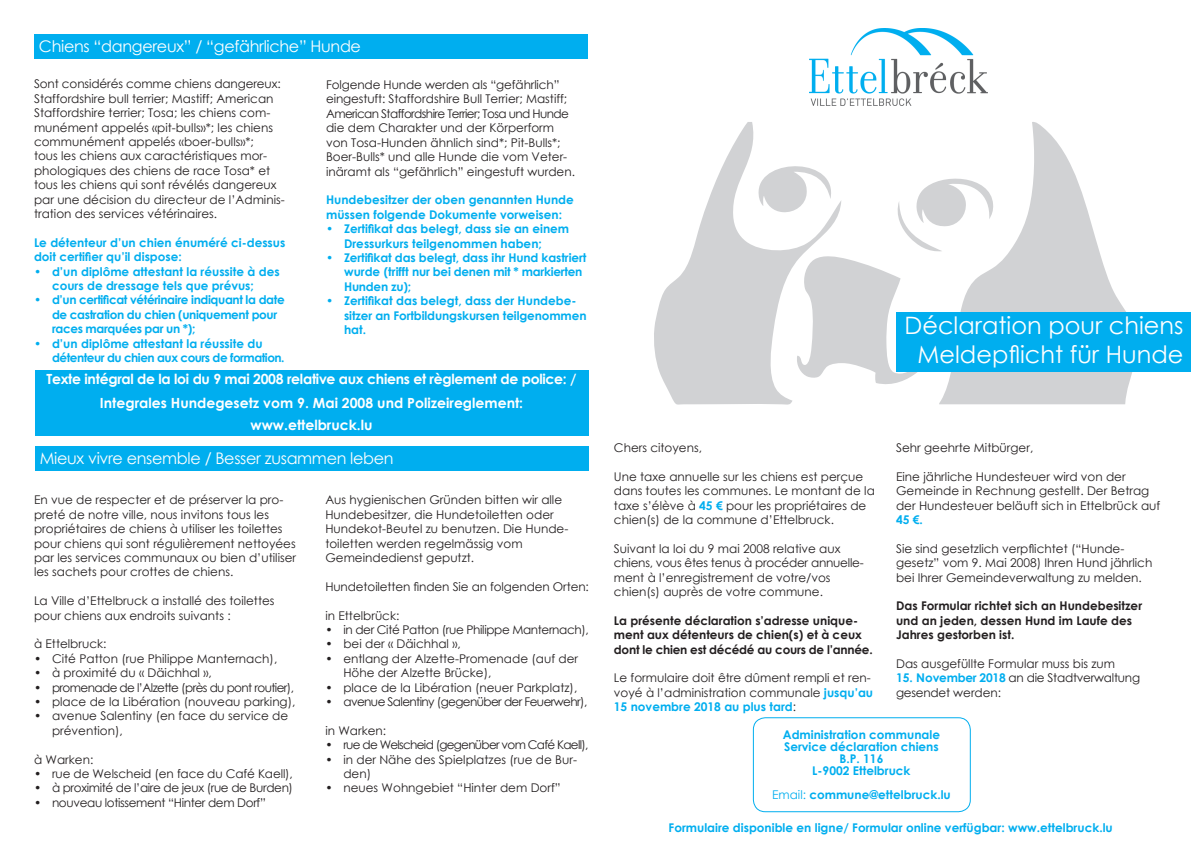
<style>
.page{position:relative;width:1191px;height:842px;background:#fff}
.page>*{position:absolute;margin:0;border:0;box-sizing:border-box;transform-origin:0 0}
.t1{font:24px "Century Gothic";color:#fff}
.t2{font:16px "Century Gothic";letter-spacing:-.02em;color:#fff}
.t3{font:700 14px "Century Gothic";color:#fff}
.t4{font:700 14px "Century Gothic";letter-spacing:-.02em;color:#fff}
.t5{font:12px/14.4px "Century Gothic";color:#231f20}
.t6{font:700 12px/14.4px "Century Gothic";color:#00aeef}
.t7{font:700 12px/14.4px "Century Gothic";color:#231f20}
.t8{font:12px "Century Gothic";letter-spacing:-.03em;color:#231f20}
.t9{font:700 12px/14.4px "Century Gothic";letter-spacing:-.03em;color:#00aeef}
.t10{font:12px "Century Gothic";letter-spacing:-.05em;color:#231f20}
.t11{font:700 12px/14.4px "Century Gothic";letter-spacing:-.04em;color:#00aeef}
.t12{font:12px/14.4px "Century Gothic";letter-spacing:-.02em;color:#231f20}
.t13{font:12px "Century Gothic";letter-spacing:-.06em;color:#231f20}
.s1{font-weight:700;color:#00aeef}
.s2{font-weight:400}
</style>
<div class="page">
<img style="left:809px;top:28px;width:178px;height:77px">
<svg style="left:654px;top:122px;width:138px;height:283px;fill:#d1d2d4"></svg>
<svg style="left:939px;top:122px;width:199px;height:282px;fill:#d1d2d4"></svg>
<svg style="left:758px;top:157px;width:235px;height:230px"></svg>
<div style="left:896px;top:312px;width:295px;height:59px;background:#00aeef"></div>
<div style="left:35px;top:370px;width:553px;height:65px;background:#00aeef"></div>
<div style="left:34px;top:34px;width:553px;height:25px;background:#00aeef"></div>
<div style="left:35px;top:446px;width:553px;height:25px;background:#00aeef"></div>
<div style="left:753px;top:717px;width:217px;height:95px;border:1px solid #00aeef;border-radius:12px"></div>
<p class="t2" style="left:39px;top:35px;width:323px">Chiens “dangereux” / “gefährliche” Hunde</p>
<p class="t5" style="left:34px;top:77px;width:248px">Sont considérés comme chiens dangereux:</p>
<p class="t5" style="left:34px;top:91px;width:252px">Staffordshire bull terrier; Mastiff; American Staffordshire terrier; Tosa; les chiens com&shy;munément appelés «pit-bulls»*; les chiens communément appelés «boer-bulls»*;<br>tous les chiens aux caractéristiques mor&shy;phologiques des chiens de race Tosa* et tous les chiens qui sont révélés dangereux par une décision du directeur de l’Adminis&shy;tration des services vétérinaires.</p>
<p class="t6" style="left:34px;top:235px;width:253px">Le détenteur d’un chien énuméré ci-dessus doit certifier qu’il dispose:</p>
<p class="t6" style="left:52px;top:263px;width:229px;text-indent:-18px">• d’un diplôme attestant la réussite à des cours de dressage tels que prévus;</p>
<p class="t9" style="left:52px;top:292px;width:234px;text-indent:-18px">• d’un certificat vétérinaire indiquant la date de castration du chien (uniquement pour races marquées par un *);</p>
<p class="t11" style="left:52px;top:335px;width:234px;text-indent:-18px">• d’un diplôme attestant la réussite du détenteur du chien aux cours de formation.</p>
<p class="t5" style="left:326px;top:77px;width:250px">Folgende Hunde werden als “gefährlich” eingestuft: Staffordshire Bull Terrier; Mastiff; American Staffordshire Terrier; Tosa und Hunde die dem Charakter und der Körperform von Tosa-Hunden ähnlich sind*; Pit-Bulls*; Boer-Bulls* und alle Hunde die vom Veter&shy;inäramt als “gefährlich” eingestuft wurden.</p>
<p class="t6" style="left:326px;top:192px;width:249px">Hundebesitzer der oben genannten Hunde müssen folgende Dokumente vorweisen:</p>
<p class="t6" style="left:344px;top:221px;width:227px;text-indent:-18px">• Zertifikat das belegt, dass sie an einem<br>Dressurkurs teilgenommen haben;</p>
<p class="t6" style="left:344px;top:250px;width:244px;text-indent:-18px">• Zertifikat das belegt, dass ihr Hund kastriert wurde (trifft nur bei denen mit * markierten<br>Hunden zu);</p>
<p class="t6" style="left:344px;top:293px;width:244px;text-indent:-18px">• Zertifikat das belegt, dass der Hundebe&shy;sitzer an Fortbildungskursen teilgenommen hat.</p>
<p class="t4" style="left:46px;top:368px;width:532px">Texte intégral de la loi du 9 mai 2008 relative aux chiens et règlement de police: /</p>
<p class="t3" style="left:100px;top:392px;width:425px">Integrales Hundegesetz vom 9. Mai 2008 und Polizeireglement:</p>
<p class="t3" style="left:250px;top:414px;width:124px">www.ettelbruck.lu</p>
<p class="t2" style="left:40px;top:447px;width:355px">Mieux vivre ensemble / Besser zusammen leben</p>
<p class="t5" style="left:34px;top:493px;width:264px">En vue de respecter et de préserver la pro&shy;preté de notre ville, nous invitons tous les propriétaires de chiens à utiliser les toilettes pour chiens qui sont régulièrement nettoyées par les services communaux ou bien d’utiliser les sachets pour crottes de chiens.</p>
<p class="t5" style="left:34px;top:593px;width:242px">La Ville d’Ettelbruck a installé des toilettes pour chiens aux endroits suivants :</p>
<p class="t5" style="left:34px;top:637px;width:74px">à Ettelbruck:</p>
<p class="t5" style="left:34px;top:651px;width:245px">• Cité Patton (rue Philippe Manternach),</p>
<p class="t5" style="left:34px;top:665px;width:179px">• à proximité du « Däichhal »,</p>
<p class="t10" style="left:34px;top:679px;width:261px">• promenade de l’Alzette (près du pont routier),</p>
<p class="t5" style="left:34px;top:694px;width:263px">• place de la Libération (nouveau parking),</p>
<p class="t5" style="left:52px;top:709px;width:238px;text-indent:-18px">• avenue Salentiny (en face du service de prévention),</p>
<p class="t5" style="left:34px;top:752px;width:61px">à Warken:</p>
<p class="t5" style="left:34px;top:766px;width:260px">• rue de Welscheid (en face du Café Kaell),</p>
<p class="t8" style="left:34px;top:780px;width:260px">• à proximité de l’aire de jeux (rue de Burden)</p>
<p class="t8" style="left:34px;top:794px;width:233px">• nouveau lotissement “Hinter dem Dorf”</p>
<p class="t5" style="left:325px;top:493px;width:244px">Aus hygienischen Gründen bitten wir alle Hundebesitzer, die Hundetoiletten oder Hundekot-Beutel zu benutzen. Die Hunde&shy;toiletten werden regelmässig vom Gemeindedienst geputzt.</p>
<p class="t5" style="left:325px;top:579px;width:265px">Hundetoiletten finden Sie an folgenden Orten:</p>
<p class="t5" style="left:325px;top:608px;width:76px">in Ettelbrück:</p>
<p class="t8" style="left:325px;top:621px;width:265px">• in der Cité Patton (rue Philippe Manternach),</p>
<p class="t5" style="left:325px;top:637px;width:137px">• bei der « Däichhal »,</p>
<p class="t5" style="left:343px;top:651px;width:236px;text-indent:-18px">• entlang der Alzette-Promenade (auf der<br>Höhe der Alzette Brücke),</p>
<p class="t5" style="left:325px;top:680px;width:253px">• place de la Libération (neuer Parkplatz),</p>
<p class="t10" style="left:325px;top:693px;width:263px">• avenue Salentiny (gegenüber der Feuerwehr),</p>
<p class="t5" style="left:325px;top:723px;width:62px">in Warken:</p>
<p class="t13" style="left:325px;top:736px;width:264px">• rue de Welscheid (gegenüber vom Café Kaell),</p>
<p class="t5" style="left:343px;top:752px;width:235px;text-indent:-18px">• in der Nähe des Spielplatzes (rue de Bur&shy;den)</p>
<p class="t5" style="left:325px;top:781px;width:237px">• neues Wohngebiet “Hinter dem Dorf”</p>
<p class="t1" style="left:904px;top:309px;width:280px">Déclaration pour chiens</p>
<p class="t1" style="left:917px;top:337px;width:267px">Meldepflicht für Hunde</p>
<p class="t5" style="left:614px;top:440px;width:90px">Chers citoyens,</p>
<p class="t5" style="left:614px;top:469px;width:262px">Une taxe annuelle sur les chiens est perçue dans toutes les communes. Le montant de la taxe s’élève à <span class="s1">45 €</span> pour les propriétaires de chien(s) de la commune d’Ettelbruck.</p>
<p class="t5" style="left:614px;top:541px;width:251px">Suivant la loi du 9 mai 2008 relative aux chiens, vous êtes tenus à procéder annuelle&shy;ment à l’enregistrement de votre/vos chien(s) auprès de votre commune.</p>
<p class="t7" style="left:614px;top:613px;width:260px">La présente déclaration s’adresse unique&shy;ment aux détenteurs de chien(s) et à ceux dont le chien est décédé au cours de l’année.</p>
<p class="t5" style="left:614px;top:671px;width:261px">Le formulaire doit être dûment rempli et ren&shy;voyé à l’administration communale <span class="s1">jusqu’au<br>15 novembre 2018 au plus tard</span>:</p>
<p class="t5" style="left:896px;top:440px;width:139px">Sehr geehrte Mitbürger,</p>
<p class="t5" style="left:896px;top:469px;width:266px">Eine jährliche Hundesteuer wird von der Gemeinde in Rechnung gestellt. Der Betrag der Hundesteuer beläuft sich in Ettelbrück auf <span class="s1">45 €.</span></p>
<p class="t5" style="left:896px;top:541px;width:258px">Sie sind gesetzlich verpflichtet (“Hunde&shy;gesetz” vom 9. Mai 2008) Ihren Hund jährlich bei Ihrer Gemeindeverwaltung zu melden.</p>
<p class="t7" style="left:896px;top:598px;width:247px">Das Formular richtet sich an Hundebesitzer und an jeden, dessen Hund im Laufe des<br>Jahres gestorben ist.</p>
<p class="t5" style="left:896px;top:656px;width:220px">Das ausgefüllte Formular muss bis zum</p>
<p class="t12" style="left:896px;top:671px;width:245px"><span class="s1">15. November 2018</span> an die Stadtverwaltung gesendet werden:</p>
<p class="t6" style="left:783px;top:727px;width:159px">Administration communale</p>
<p class="t6" style="left:784px;top:739px;width:156px">Service déclaration chiens</p>
<p class="t6" style="left:839px;top:751px;width:45px">B.P. 116</p>
<p class="t6" style="left:812px;top:763px;width:100px">L-9002 Ettelbruck</p>
<p class="t6" style="left:772px;top:787px;width:180px"><span class="s2">Email:</span> commune@ettelbruck.lu</p>
<p class="t6" style="left:668px;top:819px;width:446px">Formulaire disponible en ligne/ Formular online verfügbar: www.ettelbruck.lu</p>
</div>
